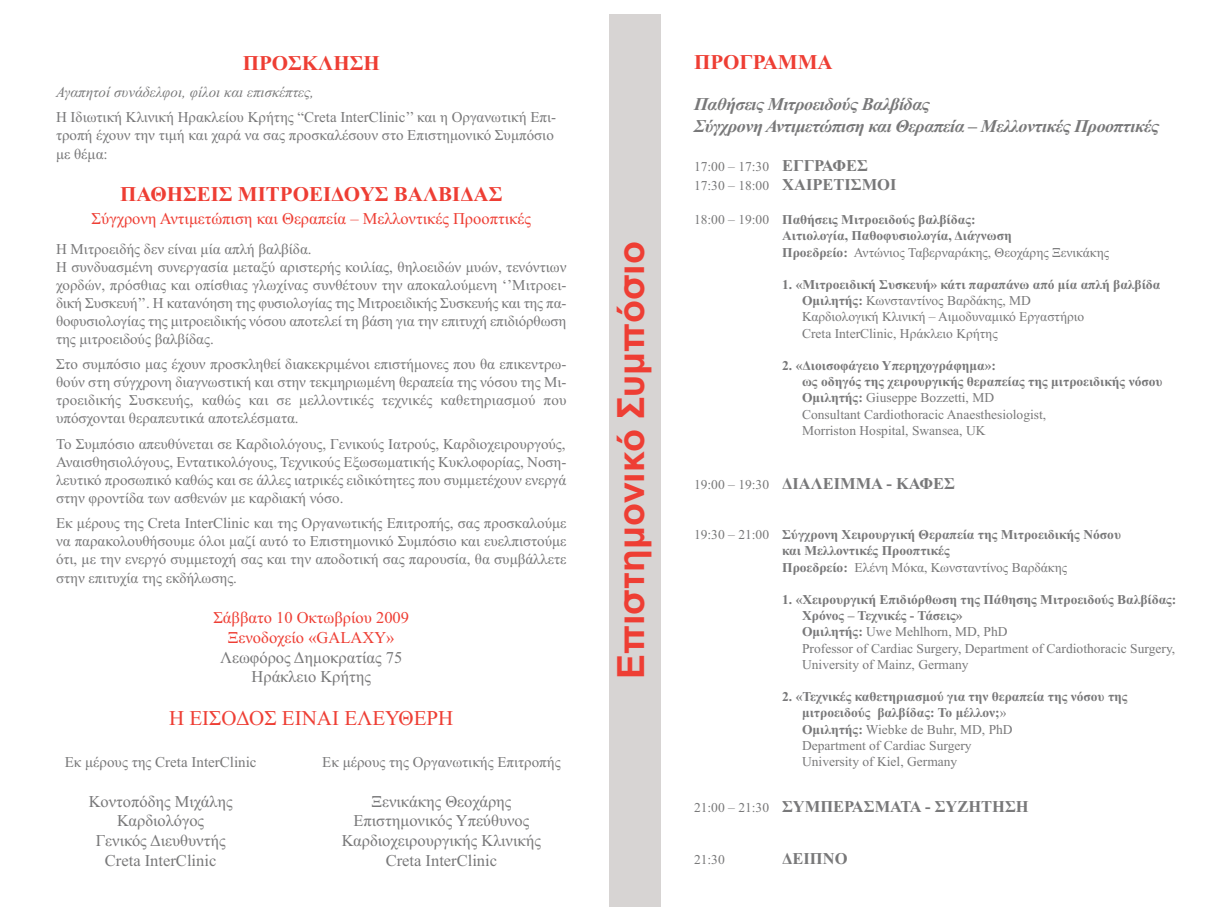
<style>
.page{position:relative;width:1218px;height:920px;background:#fff}
.page>*{position:absolute;margin:0;border:0;box-sizing:border-box;transform-origin:0 0}
.t1{font:700 37.5px "Arial";color:#ee3e34}
.t2{font:700 21px "Times New Roman";color:#ee3e34}
.t3{font:21px "Times New Roman";color:#ee3e34}
.t4{font:21px "Times New Roman PS Bold MT OTF";color:#ee3e34}
.t5{font:italic 700 18px/21.6px "Times New Roman";letter-spacing:-.025em;color:#787879}
.t6{font:16.5px/19.8px "Times New Roman";color:#787879;text-align:center}
.t7{font:16.5px/19.8px "Times New Roman";color:#ee3e34;text-align:center}
.t8{font:700 16.5px "Times New Roman";color:#787879}
.t9{font:15px/18px "Times New Roman";color:#787879;text-align:justify}
.t10{font:italic 15px "Times New Roman";color:#787879}
.t11{font:700 13.5px/16.2px "Times New Roman";color:#787879}
.t12{font:13.5px/16.2px "Times New Roman";color:#787879}
.s1{font-family:"Times New Roman PS Bold MT OTF";font-size:16.5px}
.s2{font-weight:400}
.s3{font-weight:700}
.s4{font-weight:400;font-size:13.5px}
</style>
<div class="page">
<div style="left:609px;top:14px;width:51px;height:892px;background:#d7d4d3"></div>
<h2 class="t4" style="left:243px;top:51px;width:139px">ΠΡΟΣΚΛΗΣΗ</h2>
<p class="t10" style="left:56px;top:83px;width:259px">Αγαπητοί συνάδελφοι, φίλοι και επισκέπτες,</p>
<p class="t9" style="left:56px;top:108px;width:501px;line-height:18.5px;text-align:left">Η Ιδιωτική Κλινική Ηρακλείου Κρήτης “Creta InterClinic’’ και η Οργανωτική Επι&shy;τροπή έχουν την τιµή και χαρά να σας προσκαλέσουν στο Επιστηµονικό Συµπόσιο µε θέµα:</p>
<h2 class="t2" style="left:120px;top:182px;width:384px">ΠΑΘΗΣΕΙΣ ΜΙΤΡΟΕΙΔΟΥΣ ΒΑΛΒΙΔΑΣ</h2>
<p class="t7" style="left:92px;top:208px;width:441px">Σύγχρονη Αντιµετώπιση και Θεραπεία – Μελλοντικές Προοπτικές</p>
<p class="t9" style="left:56px;top:240px;width:512px;text-align:left">Η Μιτροειδής δεν είναι µία απλή βαλβίδα.<br>Η συνδυασµένη συνεργασία µεταξύ αριστερής κοιλίας, θηλοειδών µυών, τενόντιων χορδών, πρόσθιας και οπίσθιας γλωχίνας συνθέτουν την αποκαλούµενη ‘’Μιτροει&shy;δική Συσκευή’’. Η κατανόηση της φυσιολογίας της Μιτροειδικής Συσκευής και της πα&shy;θοφυσιολογίας της µιτροειδικής νόσου αποτελεί τη βάση για την επιτυχή επιδιόρθωση της µιτροειδούς βαλβίδας.</p>
<p class="t9" style="left:56px;top:355px;width:512px">Στο συµπόσιο µας έχουν προσκληθεί διακεκριµένοι επιστήµονες που θα επικεντρω&shy;θούν στη σύγχρονη διαγνωστική και στην τεκµηριωµένη θεραπεία της νόσου της Μι&shy;τροειδικής Συσκευής, καθώς και σε µελλοντικές τεχνικές καθετηριασµού που υπόσχονται θεραπευτικά αποτελέσµατα.</p>
<p class="t9" style="left:56px;top:435px;width:512px">Το Συµπόσιο απευθύνεται σε Καρδιολόγους, Γενικούς Ιατρούς, Καρδιοχειρουργούς, Αναισθησιολόγους, Εντατικολόγους, Τεχνικούς Εξωσωµατικής Κυκλοφορίας, Νοση&shy;λευτικό προσωπικό καθώς και σε άλλες ιατρικές ειδικότητες που συµµετέχουν ενεργά στην φροντίδα των ασθενών µε καρδιακή νόσο.</p>
<p class="t9" style="left:56px;top:514px;width:512px">Εκ µέρους της Creta InterClinic και της Οργανωτικής Επιτροπής, σας προσκαλούµε να παρακολουθήσουµε όλοι µαζί αυτό το Επιστηµονικό Συµπόσιο και ευελπιστούµε ότι, µε την ενεργό συµµετοχή σας και την αποδοτική σας παρουσία, θα συµβάλλετε στην επιτυχία της εκδήλωσης.</p>
<p class="t7" style="left:213px;top:607px;width:197px">Σάββατο 10 Οκτωβρίου 2009<br>Ξενοδοχείο «GALAXY»</p>
<p class="t6" style="left:220px;top:647px;width:184px">Λεωφόρος ∆ηµοκρατίας 75<br>Ηράκλειο Κρήτης</p>
<h2 class="t3" style="left:169px;top:706px;width:286px">Η ΕΙΣΟ∆ΟΣ ΕΙΝΑΙ ΕΛΕΥΘΕΡΗ</h2>
<p class="t9" style="left:65px;top:753px;width:193px">Εκ µέρους της Creta InterClinic</p>
<p class="t9" style="left:322px;top:753px;width:240px">Εκ µέρους της Οργανωτικής Επιτροπής</p>
<p class="t6" style="left:89px;top:791px;width:145px">Κοντοπόδης Μιχάλης</p>
<p class="t6" style="left:371px;top:791px;width:141px">Ξενικάκης Θεοχάρης</p>
<p class="t6" style="left:117px;top:811px;width:88px">Καρδιολόγος</p>
<p class="t6" style="left:353px;top:811px;width:177px">Επιστηµονικός Υπεύθυνος</p>
<p class="t6" style="left:96px;top:831px;width:131px">Γενικός ∆ιευθυντής</p>
<p class="t6" style="left:342px;top:831px;width:201px">Καρδιοχειρουργικής Κλινικής</p>
<p class="t6" style="left:105px;top:850px;width:113px">Creta InterClinic</p>
<p class="t6" style="left:386px;top:850px;width:113px">Creta InterClinic</p>
<h1 class="t1" style="left:609px;top:679px;width:439px;rotate:-90deg">Επιστηµονικό Συµπόσιο</h1>
<h2 class="t2" style="left:694px;top:49px;width:140px">ΠΡΟΓΡΑΜΜΑ</h2>
<p class="t5" style="left:694px;top:93px;width:466px">Παθήσεις Μιτροειδούς Βαλβίδας<br>Σύγχρονη Αντιµετώπιση και Θεραπεία – Μελλοντικές Προοπτικές</p>
<p class="t12" style="left:694px;top:156px;width:204px;line-height:19.8px">17:00 – 17:30 <span class="s1">ΕΓΓΡΑΦΕΣ<br></span>17:30 – 18:00 <span class="s1">ΧΑΙΡΕΤΙΣΜΟΙ</span></p>
<p class="t11" style="left:782px;top:211px;width:328px;text-indent:-88px"><span class="s2">18:00 – 19:00</span> Παθήσεις Μιτροειδούς βαλβίδας:<br>Αιτιολογία, Παθοφυσιολογία, Διάγνωση<br>Προεδρείο: <span class="s2">Αντώνιος Ταβερναράκης, Θεοχάρης Ξενικάκης</span></p>
<p class="t12" style="left:802px;top:276px;width:360px;text-indent:-20px"><span class="s3">1. «Μιτροειδική Συσκευή» κάτι παραπάνω από µία απλή βαλβίδα Οµιλητής:</span> Κωνσταντίνος Βαρδάκης, MD<br>Καρδιολογική Κλινική – Αιµοδυναµικό Εργαστήριο<br>Creta InterClinic, Ηράκλειο Κρήτης</p>
<p class="t11" style="left:802px;top:357px;width:362px;text-indent:-20px">2. «Διοισοφάγειο Υπερηχογράφηµα»:<br>ως οδηγός της χειρουργικής θεραπείας της µιτροειδικής νόσου Οµιλητής: <span class="s2">Giuseppe Bozzetti, MD<br>Consultant Cardiothoracic Anaesthesiologist,<br>Morriston Hospital, Swansea, UK</span></p>
<p class="t8" style="left:694px;top:474px;width:262px"><span class="s4">19:00 – 19:30</span> ΔΙΑΛΕΙΜΜΑ - ΚΑΦΕΣ</p>
<p class="t11" style="left:782px;top:526px;width:340px;text-indent:-88px"><span class="s2">19:30 – 21:00</span> Σύγχρονη Χειρουργική Θεραπεία της Μιτροειδικής Νόσου και Μελλοντικές Προοπτικές<br>Προεδρείο: <span class="s2">Ελένη Μόκα, Κωνσταντίνος Βαρδάκης</span></p>
<p class="t12" style="left:802px;top:591px;width:376px;text-indent:-20px"><span class="s3">1. «Χειρουργική Επιδιόρθωση της Πάθησης Μιτροειδούς Βαλβίδας:<br>Χρόνος – Τεχνικές - Τάσεις»<br>Οµιλητής:</span> Uwe Mehlhorn, MD, PhD<br>Professor of Cardiac Surgery, Department of Cardiothoracic Surgery, University of Mainz, Germany</p>
<p class="t11" style="left:802px;top:688px;width:327px;text-indent:-20px">2. «Τεχνικές καθετηριασµού για την θεραπεία της νόσου της µιτροειδούς βαλβίδας: Το µέλλον;<span class="s2">»<br></span>Οµιλητής: <span class="s2">Wiebke de Buhr, MD, PhD<br>Department of Cardiac Surgery<br>University of Kiel, Germany</span></p>
<p class="t8" style="left:694px;top:797px;width:336px"><span class="s4">21:00 – 21:30</span> ΣΥΜΠΕΡΑΣΜΑΤΑ - ΣΥΖΗΤΗΣΗ</p>
<p class="t12" style="left:694px;top:852px;width:32px">21:30</p>
<p class="t8" style="left:782px;top:849px;width:67px">ΔΕΙΠΝΟ</p>
</div>
